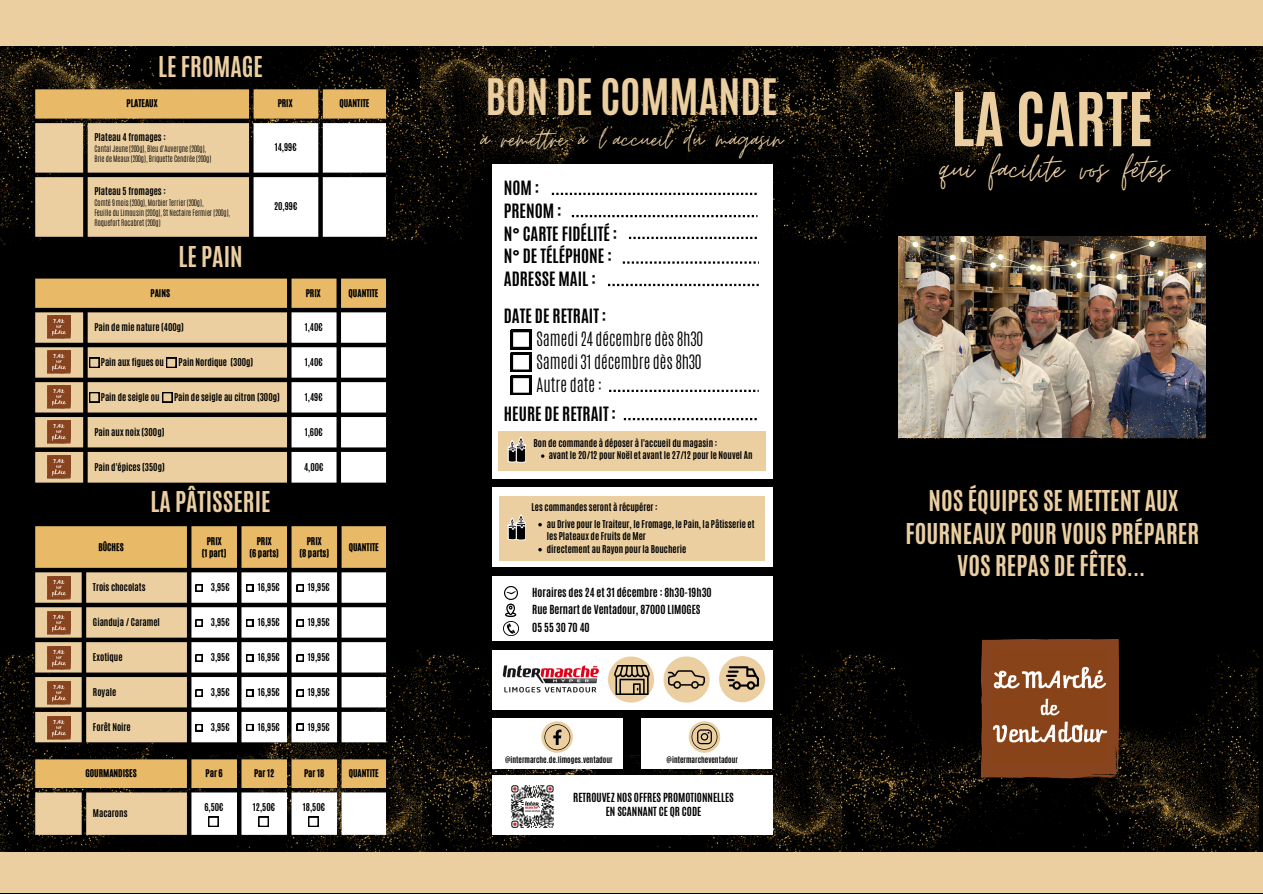
<style>
.page{position:relative;width:1263px;height:894px;background:#fff}
.page>*{position:absolute;margin:0;border:0;box-sizing:border-box;transform-origin:0 0}
.t1{font:700 63px "Antonio";color:#ebcfa1}
.t2{font:42px "Moon Time";color:#ebcfa1}
.t3{font:700 42px "Antonio";color:#ebcfa1}
.t4{font:32.55px "Moon Time";color:#ebcfa1}
.t5{font:700 24px/32.5px "Antonio";color:#ebcfa1;text-align:center}
.t6{font:700 16.5px/22.6px "Antonio";color:#000}
.t7{font:300 16.5px/22.6px "Antonio";color:#000;text-align:justify}
.t8{font:700 10.5px/17.5px "Antonio";color:#000}
.t9{font:700 9px/12.5px "Antonio";color:#000}
.t10{font:9px/12px "CA Generated";color:#000;text-align:center}
.t11{font:300 7.5px/10.1px "Antonio";color:#000}
.t12{font:700 7.5px "Antonio";color:#000}
</style>
<div class="page">
<div style="left:0;top:0;width:1263px;height:893px;background:#000"></div>
<img style="left:0;top:45px;width:421px;height:200px">
<img style="left:421px;top:45px;width:841px;height:198px">
<div style="left:0;top:0;width:1263px;height:45px;background:#ebcfa1"></div>
<img style="left:0;top:650px;width:1259px;height:202px">
<div style="left:0;top:852px;width:1263px;height:40px;background:#ebcfa1"></div>
<img style="left:898px;top:236px;width:307px;height:110px">
<div style="left:492px;top:164px;width:280px;height:314px;background:#fff"></div>
<div style="left:492px;top:649px;width:280px;height:60px;background:#fff"></div>
<svg style="left:552px;top:193px;width:205px;height:2px"></svg>
<svg style="left:572px;top:215px;width:185px;height:2px"></svg>
<svg style="left:629px;top:237px;width:128px;height:2px"></svg>
<svg style="left:623px;top:261px;width:136px;height:2px"></svg>
<svg style="left:608px;top:284px;width:151px;height:2px"></svg>
<svg style="left:624px;top:418px;width:133px;height:2px"></svg>
<div style="left:492px;top:576px;width:280px;height:64px;background:#fff"></div>
<svg style="left:663px;top:656px;width:47px;height:46px"></svg>
<img style="left:669px;top:661px;width:36px;height:36px">
<div style="left:498px;top:431px;width:267px;height:39px;background:#ebcfa1"></div>
<svg style="left:35px;top:89px;width:351px;height:148px;background:#dac5a0"></svg>
<div style="left:492px;top:775px;width:280px;height:59px;background:#fff"></div>
<img style="left:502px;top:665px;width:97px;height:28px">
<img style="left:511px;top:785px;width:43px;height:42px">
<svg style="left:608px;top:656px;width:46px;height:46px"></svg>
<img style="left:615px;top:665px;width:34px;height:28px">
<div style="left:719px;top:656px;width:46px;height:46px;background:#ebcfa1;border-radius:50%"></div>
<img style="left:726px;top:661px;width:33px;height:29px">
<img style="left:504px;top:586px;width:14px;height:13px">
<img style="left:504px;top:621px;width:14px;height:14px">
<svg style="left:505px;top:603px;width:11px;height:14px"></svg>
<svg style="left:511px;top:330px;width:20px;height:65px"></svg>
<svg style="left:609px;top:389px;width:150px;height:3px"></svg>
<img style="left:981px;top:639px;width:137px;height:143px">
<svg style="left:35px;top:278px;width:351px;height:204px;background:#c7b18e"></svg>
<img style="left:993px;top:649px;width:114px;height:114px">
<div style="left:492px;top:487px;width:280px;height:80px;background:#fff"></div>
<div style="left:499px;top:496px;width:265px;height:64px;background:#ebcfa1"></div>
<svg style="left:508px;top:436px;width:18px;height:26px"></svg>
<svg style="left:508px;top:514px;width:18px;height:26px"></svg>
<svg style="left:35px;top:759px;width:351px;height:75px;background:#d3bb92"></svg>
<img style="left:898px;top:292px;width:307px;height:37px">
<img style="left:898px;top:237px;width:307px;height:55px">
<img style="left:898px;top:346px;width:307px;height:92px">
<svg style="left:35px;top:526px;width:351px;height:216px;background:#c5b397"></svg>
<div style="left:492px;top:717px;width:130px;height:51px;background:#fff"></div>
<div style="left:641px;top:718px;width:130px;height:51px;background:#fff"></div>
<svg style="left:541px;top:721px;width:32px;height:31px"></svg>
<svg style="left:544px;top:724px;width:26px;height:26px"></svg>
<svg style="left:538px;top:523px;width:4px;height:3px"></svg>
<svg style="left:538px;top:548px;width:4px;height:3px"></svg>
<svg style="left:689px;top:721px;width:31px;height:31px"></svg>
<svg style="left:692px;top:723px;width:25px;height:26px"></svg>
<h3 class="t5" style="left:158px;top:50px;width:106px">LE FROMAGE</h3>
<p class="t10" style="left:127px;top:97px;width:33px">PLATEAUX</p>
<p class="t10" style="left:278px;top:97px;width:16px">PRIX</p>
<p class="t10" style="left:339px;top:97px;width:32px">QUANTITE</p>
<p class="t9" style="left:94px;top:131px;width:73px">Plateau 4 fromages :</p>
<p class="t11" style="left:94px;top:144px;width:118px">Cantal Jeune (200g), Bleu d'Auvergne (200g),<br>Brie de Meaux (200g), Briquette Cendrée (200g)</p>
<p class="t9" style="left:275px;top:141px;width:24px">14,99€</p>
<p class="t9" style="left:94px;top:185px;width:73px">Plateau 5 fromages :</p>
<p class="t11" style="left:94px;top:198px;width:137px">Comté 9 mois (200g), Morbier Terrier (200g),<br>Feuille du Limousin (200g), St Nectaire Fermier (200g),<br>Roquefort Rocabret (200g)</p>
<p class="t9" style="left:274px;top:200px;width:25px">20,99€</p>
<h3 class="t5" style="left:179px;top:240px;width:66px">LE PAIN</h3>
<p class="t10" style="left:151px;top:287px;width:21px">PAINS</p>
<p class="t10" style="left:306px;top:287px;width:16px">PRIX</p>
<p class="t10" style="left:348px;top:287px;width:32px">QUANTITE</p>
<p class="t9" style="left:94px;top:321px;width:91px">Pain de mie nature (400g)</p>
<p class="t9" style="left:305px;top:321px;width:20px">1,40€</p>
<p class="t9" style="left:101px;top:356px;width:65px">Pain aux figues ou</p>
<p class="t9" style="left:179px;top:356px;width:76px">Pain Nordique (300g)</p>
<p class="t9" style="left:305px;top:356px;width:20px">1,40€</p>
<p class="t9" style="left:101px;top:391px;width:60px">Pain de seigle ou</p>
<p class="t9" style="left:174px;top:391px;width:107px">Pain de seigle au citron (300g)</p>
<p class="t9" style="left:305px;top:391px;width:20px">1,49€</p>
<p class="t9" style="left:94px;top:425px;width:71px">Pain aux noix (300g)</p>
<p class="t9" style="left:305px;top:425px;width:20px">1,60€</p>
<p class="t9" style="left:94px;top:460px;width:72px">Pain d'épices (350g)</p>
<p class="t9" style="left:304px;top:460px;width:21px">4,00€</p>
<h3 class="t5" style="left:151px;top:485px;width:122px">LA PÂTISSERIE</h3>
<p class="t10" style="left:98px;top:541px;width:27px">BÛCHES</p>
<p class="t10" style="left:202px;top:535px;width:26px">PRIX<br>(1 part)</p>
<p class="t10" style="left:249px;top:535px;width:31px">PRIX<br>(6 parts)</p>
<p class="t10" style="left:299px;top:535px;width:31px">PRIX<br>(8 parts)</p>
<p class="t10" style="left:349px;top:541px;width:32px">QUANTITE</p>
<p class="t9" style="left:93px;top:581px;width:54px">Trois chocolats</p>
<p class="t9" style="left:211px;top:581px;width:21px">3,95€</p>
<p class="t9" style="left:258px;top:581px;width:24px">16,95€</p>
<p class="t9" style="left:308px;top:581px;width:24px">19,95€</p>
<p class="t9" style="left:93px;top:615px;width:68px">Gianduja / Caramel</p>
<p class="t9" style="left:211px;top:615px;width:21px">3,95€</p>
<p class="t9" style="left:258px;top:615px;width:24px">16,95€</p>
<p class="t9" style="left:308px;top:615px;width:24px">19,95€</p>
<p class="t9" style="left:93px;top:650px;width:31px">Exotique</p>
<p class="t9" style="left:211px;top:650px;width:21px">3,95€</p>
<p class="t9" style="left:258px;top:650px;width:24px">16,95€</p>
<p class="t9" style="left:308px;top:650px;width:24px">19,95€</p>
<p class="t9" style="left:93px;top:685px;width:25px">Royale</p>
<p class="t9" style="left:211px;top:685px;width:21px">3,95€</p>
<p class="t9" style="left:258px;top:685px;width:24px">16,95€</p>
<p class="t9" style="left:308px;top:685px;width:24px">19,95€</p>
<p class="t9" style="left:93px;top:720px;width:39px">Forêt Noire</p>
<p class="t9" style="left:211px;top:720px;width:21px">3,95€</p>
<p class="t9" style="left:258px;top:720px;width:24px">16,95€</p>
<p class="t9" style="left:308px;top:720px;width:24px">19,95€</p>
<p class="t10" style="left:85px;top:767px;width:53px">GOURMANDISES</p>
<p class="t10" style="left:206px;top:767px;width:19px">Par 6</p>
<p class="t10" style="left:254px;top:767px;width:22px">Par 12</p>
<p class="t10" style="left:304px;top:767px;width:22px">Par 18</p>
<p class="t10" style="left:349px;top:767px;width:32px">QUANTITE</p>
<p class="t9" style="left:93px;top:807px;width:36px">Macarons</p>
<p class="t9" style="left:204px;top:801px;width:21px">6,50€</p>
<p class="t9" style="left:253px;top:801px;width:24px">12,50€</p>
<p class="t9" style="left:303px;top:801px;width:24px">18,50€</p>
<h2 class="t3" style="left:486px;top:67px;width:294px">BON DE COMMANDE</h2>
<h3 class="t4" style="left:481px;top:119px;width:304px">à remet re à l''accueil du magasin</h3>
<h3 class="t6" style="left:504px;top:177px;width:115px">NOM :<br>PRENOM :<br>N° CARTE FIDÉLITÉ :<br>N° DE TÉLÉPHONE :<br>ADRESSE MAIL :</h3>
<h3 class="t6" style="left:504px;top:305px;width:104px">DATE DE RETRAIT :</h3>
<h3 class="t7" style="left:536px;top:328px;width:168px">Samedi 24 décembre dès 8h30<br>Samedi 31 décembre dès 8h30<br>Autre date :</h3>
<h3 class="t6" style="left:504px;top:403px;width:114px">HEURE DE RETRAIT :</h3>
<p class="t9" style="left:533px;top:437px;width:185px">Bon de commande à déposer à l'accueil du magasin :</p>
<p class="t9" style="left:549px;top:449px;width:205px">avant le 20/12 pour Noël et avant le 27/12 pour le Nouvel An</p>
<p class="t9" style="left:532px;top:501px;width:128px">Les commandes seront à récupérer :</p>
<p class="t9" style="left:547px;top:517px;width:209px">au Drive pour le Traiteur, le Fromage, le Pain, la Pâtisserie et les Plateaux de Fruits de Mer<br>directement au Rayon pour la Boucherie</p>
<p class="t8" style="left:532px;top:583px;width:181px">Horaires des 24 et 31 décembre : 8h30-19h30<br>Rue Bernart de Ventadour, 87000 LIMOGES<br>05 55 30 70 40</p>
<p class="t12" style="left:505px;top:753px;width:109px">@intermarche.de.limoges.ventadour</p>
<p class="t12" style="left:667px;top:753px;width:73px">@intermarcheventadour</p>
<p class="t8" style="left:573px;top:790px;width:162px;line-height:14px;text-align:center">RETROUVEZ NOS OFFRES PROMOTIONNELLES<br>EN SCANNANT CE QR CODE</p>
<h1 class="t1" style="left:951px;top:74px;width:204px">LA CARTE</h1>
<h2 class="t2" style="left:939px;top:143px;width:231px">qui facilite vos fêtes</h2>
<h3 class="t5" style="left:905px;top:484px;width:295px">NOS ÉQUIPES SE METTENT AUX<br>FOURNEAUX POUR VOUS PRÉPARER<br>VOS REPAS DE FÊTES...</h3>
</div>
